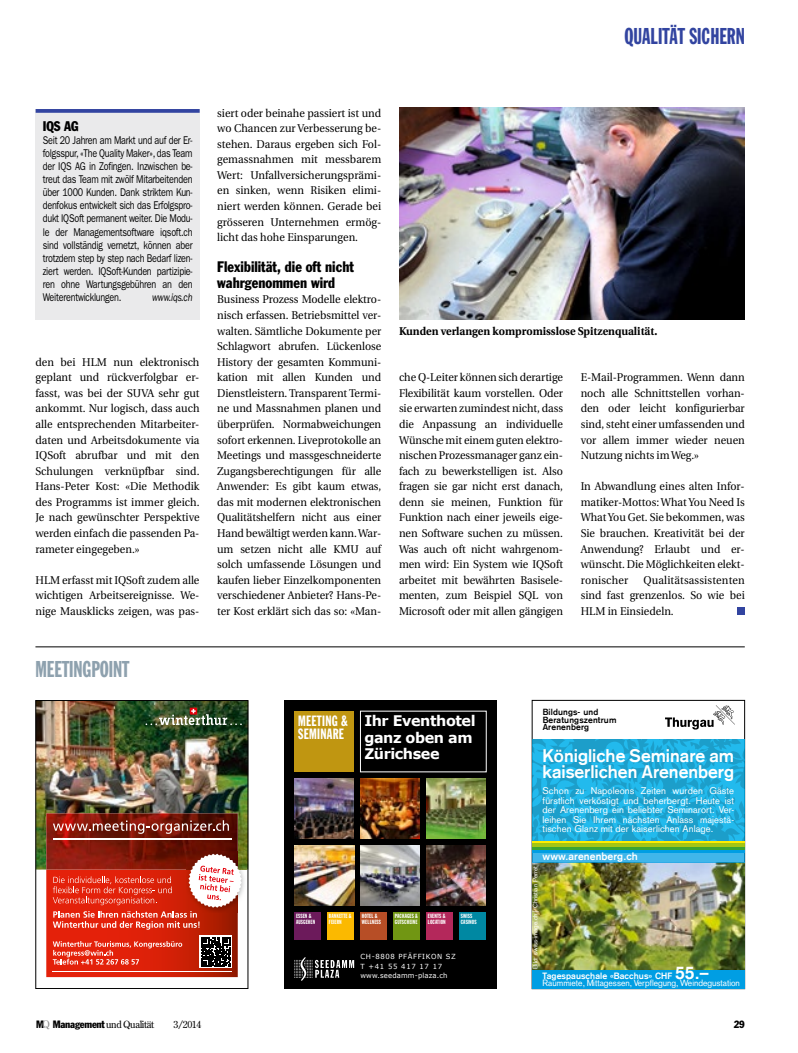
<style>
.page{position:relative;width:798px;height:1053px;background:#fff}
.page>*{position:absolute;margin:0;border:0;box-sizing:border-box;transform-origin:0 0}
.t1{font:22.5px "Franklin Gothic LT Extra Cond";color:#3244a0;scale:.95 1}
.t2{font:22.5px "Franklin Gothic LT Extra Cond";color:#8ea1ae;scale:.95 1}
.t3{font:700 17.75px/16.5px "Akzidenz Grotesk";color:#fff}
.t4{font:condensed 15px/15.6px "Franklin Gothic LT";color:#000;scale:.95 1}
.t5{font:700 14.62px/16.5px "Verdana";letter-spacing:-.03em;color:#fff}
.t6{font:14.62px/12.9px "Franklin Gothic Extra Cond";letter-spacing:.02em;color:#fff}
.t7{font:condensed 13.75px "Franklin Gothic LT";color:#000;scale:.95 1}
.t8{font:11.25px/15.5px "Utopia";color:#000;text-align:justify;scale:.95 1}
.t9{font:11.25px/13.1px "Franklin Gothic LT";letter-spacing:-.025em;color:#000;text-align:justify;scale:.8 1}
.t10{font:700 11.25px "Utopia";color:#000;scale:.95 1}
.t11{font:italic 11.25px "Franklin Gothic LT";letter-spacing:-.025em;color:#000;scale:.8 1}
.t12{font:700 10.62px "Akzidenz Grotesk";letter-spacing:.01em;color:#fff}
.t13{font:condensed 10.5px "Franklin Gothic LT";letter-spacing:-.025em;color:#000}
.t14{font:condensed 10.38px "Franklin Gothic LT";color:#000}
.t15{font:9.88px "Century Old Style LT";color:#000}
.t16{font:9.5px/9.5px "Akzidenz Grotesk";letter-spacing:.01em;color:#fff;text-align:justify}
.t17{font:8.88px/7.1px "Akzidenz Grotesk";color:#fff;scale:.94 1}
.t18{font:700 8.75px/7.5px "Akzidenz Grotesk";letter-spacing:.02em;color:#000}
.t19{font:7px/10.1px "Verdana";letter-spacing:.09em;color:#fff}
.t20{font:7px "Verdana";letter-spacing:.02em;color:#fff}
.t21{font:6.25px "Akzidenz Grotesk";color:#fff}
.t22{font:6px/5.5px "Franklin Gothic Extra Cond";letter-spacing:.02em;color:#fff}
.s1{font-family:"Century Old Style LT";font-stretch:normal;color:#8d8d8d}
.s2{font-family:"Century Old Style LT";font-stretch:normal;font-size:9.88px}
.s3{font-weight:700}
.s4{font-weight:700;font-size:17.75px}
</style>
<div class="page">
<div style="left:737px;top:607px;width:7px;height:8px;background:#3244a0"></div>
<div style="left:36px;top:109px;width:163px;height:210px;background:#eaeaeb"></div>
<svg style="left:36px;top:109px;width:163px;height:4px"></svg>
<div style="left:283px;top:700px;width:213px;height:288px;background:#000"></div>
<img style="left:294px;top:778px;width:60px;height:60px">
<img style="left:426px;top:778px;width:59px;height:60px">
<img style="left:360px;top:778px;width:59px;height:60px">
<img style="left:426px;top:845px;width:59px;height:60px">
<img style="left:294px;top:845px;width:60px;height:60px">
<img style="left:360px;top:845px;width:60px;height:60px">
<div style="left:294px;top:711px;width:60px;height:60px;background:#c09611"></div>
<div style="left:393px;top:912px;width:27px;height:27px;background:#719613"></div>
<div style="left:426px;top:912px;width:26px;height:27px;background:#b4285b"></div>
<div style="left:459px;top:912px;width:26px;height:27px;background:#0088a2"></div>
<div style="left:360px;top:912px;width:27px;height:27px;background:#b74e26"></div>
<div style="left:327px;top:912px;width:27px;height:27px;background:#fbb900"></div>
<div style="left:294px;top:912px;width:27px;height:27px;background:#6c1a5b"></div>
<svg style="left:294px;top:957px;width:60px;height:23px"></svg>
<svg style="left:531px;top:739px;width:213px;height:101px;background:#1fabda"></svg>
<img style="left:531px;top:862px;width:213px;height:108px">
<svg style="left:665px;top:705px;width:68px;height:24px"></svg>
<div style="left:531px;top:970px;width:213px;height:18px;background:#009ee3"></div>
<div style="left:531px;top:852px;width:213px;height:10px;background:#40b6ea"></div>
<hr style="left:531px;top:840px;width:213px;height:3px;background:#ffed00">
<hr style="left:531px;top:847px;width:213px;height:2px;background:#3ca432">
<hr style="left:531px;top:843px;width:213px;height:4px;background:#a2c510">
<hr style="left:531px;top:849px;width:213px;height:3px;background:#009ee3">
<img style="left:37px;top:702px;width:209px;height:167px">
<img style="left:46px;top:813px;width:192px;height:40px">
<hr style="left:53px;top:838px;width:178px;height:1px;background:#fff">
<svg style="left:53px;top:820px;width:176px;height:13px;background:#93453b"></svg>
<img style="left:186px;top:851px;width:60px;height:41px">
<svg style="left:46px;top:853px;width:196px;height:124px;background:#cd4937"></svg>
<svg style="left:145px;top:707px;width:97px;height:18px;background:#536648"></svg>
<div style="left:35px;top:700px;width:213px;height:288px;border:1px solid #000"></div>
<hr style="left:35px;top:646px;width:709px;height:1px;background:#000">
<img style="left:399px;top:108px;width:345px;height:211px">
<h1 class="t1" style="left:624px;top:24px;width:128px">QUALITÄT SICHERN</h1>
<p class="t7" style="left:43px;top:117px;width:39px">IQS AG</p>
<p class="t9" style="left:43px;top:133px;width:189px">Seit 20 Jahren am Markt und auf der Er&shy;folgsspur, «The Quality Maker», das Team der IQS AG in Zofingen. Inzwischen be&shy;treut das Team mit zwölf Mitarbeitenden über 1000 Kunden. Dank striktem Kun&shy;denfokus entwickelt sich das Erfolgspro&shy;dukt IQSoft permanent weiter. Die Modu&shy;le der Managementsoftware iqsoft.ch sind vollständig vernetzt, können aber trotzdem step by step nach Bedarf lizen&shy;ziert werden. IQSoft-Kunden partizipie&shy;ren ohne Wartungsgebühren an den Weiterentwicklungen.</p>
<p class="t11" style="left:152px;top:291px;width:52px">www.iqs.ch</p>
<p class="t8" style="left:35px;top:354px;width:174px">den bei HLM nun elektronisch geplant und rückverfolgbar er&shy;fasst, was bei der SUVA sehr gut ankommt. Nur logisch, dass auch alle entsprechenden Mitarbeiter&shy;daten und Arbeitsdokumente via IQSoft abrufbar und mit den Schulungen verknüpfbar sind.<br>Hans-Peter Kost: «Die Methodik des Programms ist immer gleich.<br>Je nach gewünschter Perspektive werden einfach die passenden Pa&shy;rameter eingegeben.»</p>
<p class="t8" style="left:35px;top:572px;width:174px">HLM erfasst mit IQSoft zudem alle wichtigen Arbeitsereignisse. We&shy;nige Mausklicks zeigen, was pas-</p>
<p class="t8" style="left:217px;top:105px;width:174px">siert oder beinahe passiert ist und wo Chancen zur Verbesserung be&shy;stehen. Daraus ergeben sich Fol&shy;gemassnahmen mit messbarem Wert: Unfallversicherungsprämi&shy;en sinken, wenn Risiken elimi&shy;niert werden können. Gerade bei grösseren Unternehmen ermög&shy;licht das hohe Einsparungen.</p>
<h3 class="t4" style="left:217px;top:259px;width:145px">Flexibilität, die oft nicht wahrgenommen wird</h3>
<p class="t8" style="left:217px;top:292px;width:174px">Business Prozess Modelle elektro&shy;nisch erfassen. Betriebsmittel ver&shy;walten. Sämtliche Dokumente per Schlagwort abrufen. Lückenlose History der gesamten Kommuni&shy;kation mit allen Kunden und Dienstleistern. Transparent Termi&shy;ne und Massnahmen planen und überprüfen. Normabweichungen sofort erkennen. Liveprotokolle an Meetings und massgeschneiderte Zugangsberechtigungen für alle Anwender: Es gibt kaum etwas, das mit modernen elektronischen Qualitätshelfern nicht aus einer Hand bewältigt werden kann. War&shy;um setzen nicht alle KMU auf solch umfassende Lösungen und kaufen lieber Einzelkomponenten verschiedener Anbieter? Hans-Pe&shy;ter Kost erklärt sich das so: «Man-</p>
<p class="t10" style="left:399px;top:324px;width:273px">Kunden verlangen kompromisslose Spitzenqualität.</p>
<p class="t8" style="left:399px;top:370px;width:174px">che Q-Leiter können sich derartige Flexibilität kaum vorstellen. Oder sie erwarten zumindest nicht, dass die Anpassung an individuelle Wünsche mit einem guten elektro&shy;nischen Prozessmanager ganz ein&shy;fach zu bewerkstelligen ist. Also fragen sie gar nicht erst danach, denn sie meinen, Funktion für Funktion nach einer jeweils eige&shy;nen Software suchen zu müssen.<br>Was auch oft nicht wahrgenom&shy;men wird: Ein System wie IQSoft arbeitet mit bewährten Basisele&shy;menten, zum Beispiel SQL von Microsoft oder mit allen gängigen</p>
<p class="t8" style="left:580px;top:370px;width:174px">E-Mail-Programmen. Wenn dann noch alle Schnittstellen vorhan&shy;den oder leicht konfigurierbar sind, steht einer umfassenden und vor allem immer wieder neuen Nutzung nichts im Weg.»</p>
<p class="t8" style="left:580px;top:479px;width:174px;text-align:left">In Abwandlung eines alten Infor&shy;matiker-Mottos: What You Need Is<br>What You Get. Sie bekommen, was<br>Sie brauchen. Kreativität bei der<br>Anwendung? Erlaubt und er&shy;wünscht. Die Möglichkeiten elekt&shy;ronischer</p>
<p class="t8" style="left:580px;top:572px;width:174px;text-indent:63px">Qualitätsassistenten sind fast grenzenlos. So wie bei HLM in Einsiedeln.</p>
<h1 class="t2" style="left:35px;top:657px;width:100px">MEETINGPOINT</h1>
<p class="t13" style="left:36px;top:1017px;width:120px">M<span class="s1">Q</span> Management <span class="s2">und Qualität</span></p>
<p class="t15" style="left:173px;top:1017px;width:29px">3/2014</p>
<p class="t6" style="left:298px;top:715px;width:51px">MEETING &amp;<br>SEMINARE</p>
<p class="t5" style="left:364px;top:712px;width:113px">Ihr Eventhotel ganz oben am<br>Zürichsee</p>
<p class="t18" style="left:542px;top:708px;width:75px">Bildungs- und<br>Beratungszentrum<br>Arenenberg</p>
<h2 class="t3" style="left:542px;top:747px;width:193px">Königliche Seminare am kaiserlichen Arenenberg</h2>
<p class="t16" style="left:542px;top:786px;width:193px">Schon zu Napoleons Zeiten wurden Gäste fürstlich verköstigt und beherbergt. Heute ist der Arenenberg ein beliebter Seminarort. Ver&shy;leihen Sie Ihrem nächsten Anlass majestä&shy;tischen Glanz mit der kaiserlichen Anlage.</p>
<p class="t12" style="left:542px;top:849px;width:97px">www.arenenberg.ch</p>
<p class="t22" style="left:296px;top:913px;width:21px">ESSEN &amp;<br>AUSGEHEN</p>
<p class="t22" style="left:329px;top:913px;width:24px">BANKETTE &amp;<br>FEIERN</p>
<p class="t22" style="left:362px;top:913px;width:21px">HOTEL &amp;<br>WELLNESS</p>
<p class="t22" style="left:395px;top:913px;width:25px">PACKAGES &amp;<br>GUTSCHEINE</p>
<p class="t22" style="left:427px;top:913px;width:19px">EVENTS &amp;<br>LOCATION</p>
<p class="t22" style="left:460px;top:913px;width:17px">SWISS<br>CASINOS</p>
<p class="t19" style="left:360px;top:951px;width:97px">CH-8808 PFÄFFIKON SZ<br>T +41 55 417 17 17</p>
<p class="t20" style="left:360px;top:970px;width:88px">www.seedamm-plaza.ch</p>
<p class="t21" style="left:531px;top:969px;width:105px;rotate:-90deg">Bild: swiss-image.ch | Christian Perret</p>
<p class="t17" style="left:542px;top:971px;width:211px"><span class="s3">Tagespauschale «Bacchus» CHF</span> <span class="s4">55.–<br></span>Raummiete, Mittagessen, Verpflegung, Weindegustation</p>
<p class="t14" style="left:733px;top:1017px;width:12px">29</p>
</div>
